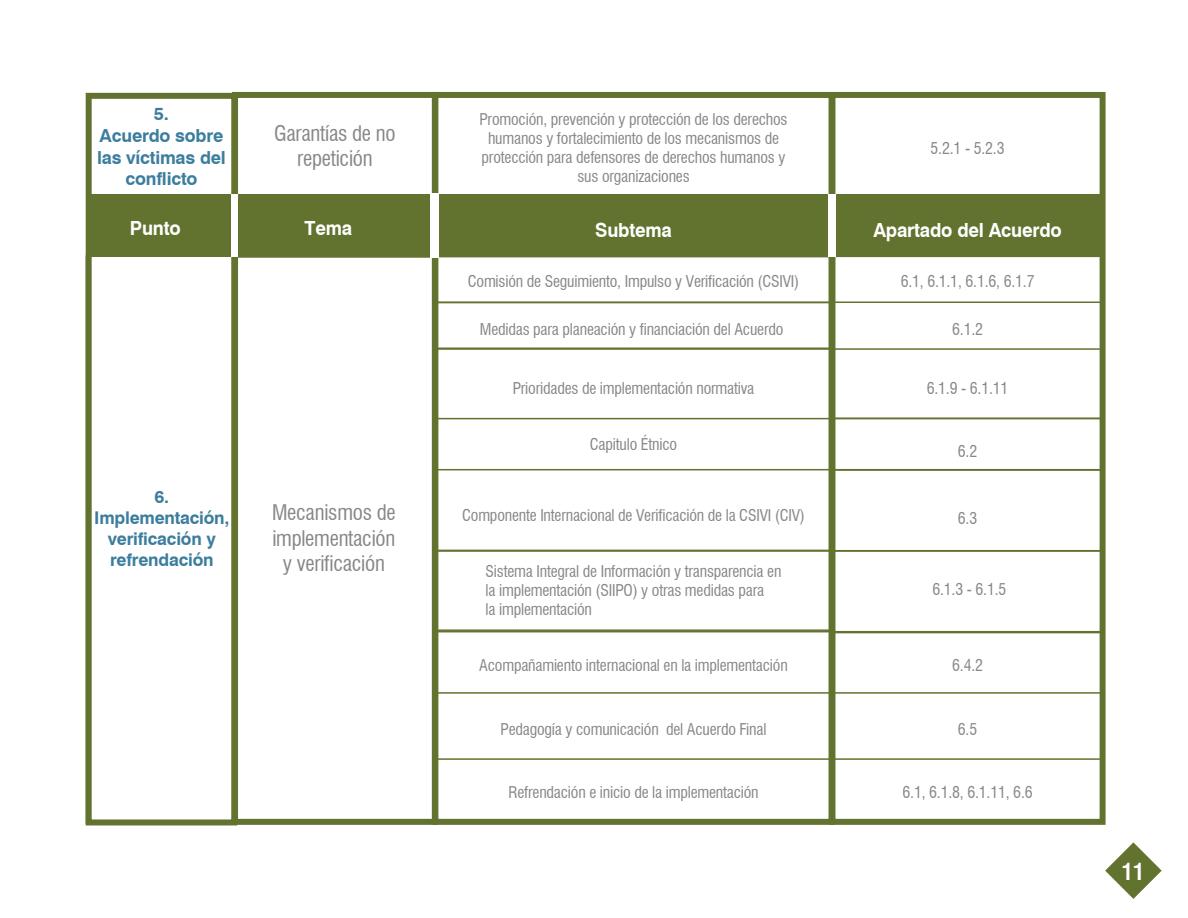
<style>
.page{position:relative;width:1188px;height:918px;background:#fff}
.page>*{position:absolute;margin:0;border:0;box-sizing:border-box;transform-origin:0 0}
.t1{font:700 condensed 22.5px "Swiss 721 BT";color:#fff}
.t2{font:condensed 21px/25.2px "Swiss 721 BT";letter-spacing:-.01em;color:#878786;text-align:center}
.t3{font:700 19.5px "Swiss 721 BT";letter-spacing:-.01em;color:#fff;scale:.95 1}
.t4{font:700 18px/21.6px "Swiss 721 BT";letter-spacing:-.01em;color:#3c7d9e;text-align:center}
.t5{font:700 17.55px/21px "Swiss 721 BT";letter-spacing:-.01em;color:#3c7d9e;text-align:center}
.t6{font:condensed 15.9px/19px "Swiss 721 BT";letter-spacing:-.01em;color:#878786;text-align:center}
</style>
<div class="page">
<svg style="left:1105px;top:842px;width:57px;height:57px"></svg>
<div style="left:86px;top:93px;width:151px;height:732px;border:6px solid #627330"></div>
<div style="left:232px;top:92px;width:206px;height:733px;border:6px solid #627330"></div>
<div style="left:829px;top:92px;width:277px;height:733px;border:6px solid #627330"></div>
<div style="left:434px;top:96px;width:399px;height:101px;border:2px solid #627330"></div>
<div style="left:434px;top:469px;width:399px;height:82px;border:2px solid #627330"></div>
<div style="left:434px;top:348px;width:399px;height:71px;border:2px solid #627330"></div>
<div style="left:434px;top:302px;width:399px;height:48px;border:2px solid #627330"></div>
<div style="left:434px;top:256px;width:399px;height:47px;border:2px solid #627330"></div>
<div style="left:833px;top:94px;width:269px;height:103px;border:2px solid #627330"></div>
<div style="left:833px;top:469px;width:269px;height:82px;border:2px solid #627330"></div>
<div style="left:833px;top:418px;width:269px;height:52px;border:2px solid #627330"></div>
<div style="left:833px;top:348px;width:269px;height:71px;border:2px solid #627330"></div>
<div style="left:833px;top:256px;width:269px;height:47px;border:2px solid #627330"></div>
<div style="left:234px;top:256px;width:200px;height:566px;border:2px solid #627330"></div>
<div style="left:434px;top:550px;width:399px;height:82px;border:2px solid #627330"></div>
<div style="left:833px;top:550px;width:269px;height:82px;border:2px solid #627330"></div>
<div style="left:434px;top:629px;width:399px;height:65px;border:2px solid #627330"></div>
<div style="left:833px;top:632px;width:269px;height:62px;border:2px solid #627330"></div>
<div style="left:434px;top:758px;width:399px;height:64px;border:2px solid #627330"></div>
<div style="left:833px;top:758px;width:269px;height:65px;border:2px solid #627330"></div>
<div style="left:88px;top:94px;width:148px;height:103px;border:2px solid #627330"></div>
<div style="left:234px;top:94px;width:202px;height:103px;border:2px solid #627330"></div>
<div style="left:87px;top:194px;width:1016px;height:62px;background:#627330"></div>
<div style="left:829px;top:194px;width:7px;height:63px;background:#fff"></div>
<div style="left:431px;top:194px;width:8px;height:64px;background:#fff"></div>
<div style="left:86px;top:255px;width:147px;height:569px;border:2px solid #627330"></div>
<div style="left:231px;top:194px;width:7px;height:63px;background:#fff"></div>
<p class="t4" style="left:97px;top:103px;width:130px">5.<br>Acuerdo sobre las víctimas del conflicto</p>
<p class="t6" style="left:479px;top:110px;width:310px">Promoción, prevención y protección de los derechos humanos y fortalecimiento de los mecanismos de protección para defensores de derechos humanos y sus organizaciones</p>
<h2 class="t2" style="left:274px;top:121px;width:123px">Garantías de no repetición</h2>
<p class="t6" style="left:931px;top:138px;width:76px">5.2.1 - 5.2.3</p>
<p class="t3" style="left:130px;top:217px;width:55px">Punto</p>
<p class="t3" style="left:305px;top:217px;width:52px">Tema</p>
<p class="t3" style="left:595px;top:218px;width:82px">Subtema</p>
<p class="t3" style="left:873px;top:218px;width:200px">Apartado del Acuerdo</p>
<p class="t6" style="left:468px;top:271px;width:333px">Comisión de Seguimiento, Impulso y Verificación (CSIVI)</p>
<p class="t6" style="left:901px;top:271px;width:135px">6.1, 6.1.1, 6.1.6, 6.1.7</p>
<p class="t6" style="left:480px;top:320px;width:305px">Medidas para planeación y financiación del Acuerdo</p>
<p class="t6" style="left:952px;top:320px;width:32px">6.1.2</p>
<p class="t5" style="left:94px;top:486px;width:137px">6.<br>Implementación, verificación y refrendación</p>
<h2 class="t2" style="left:272px;top:500px;width:125px">Mecanismos de implementación y verificación</h2>
<p class="t6" style="left:513px;top:378px;width:243px">Prioridades de implementación normativa</p>
<p class="t6" style="left:927px;top:379px;width:83px">6.1.9 - 6.1.11</p>
<p class="t6" style="left:590px;top:435px;width:89px">Capitulo Étnico</p>
<p class="t6" style="left:958px;top:442px;width:21px">6.2</p>
<p class="t6" style="left:462px;top:505px;width:344px">Componente Internacional de Verificación de la CSIVI (CIV)</p>
<p class="t6" style="left:958px;top:509px;width:21px">6.3</p>
<p class="t6" style="left:486px;top:562px;width:297px;text-align:left">Sistema Integral de Información y transparencia en la implementación (SIIPO) y otras medidas para<br>la implementación</p>
<p class="t6" style="left:932px;top:580px;width:76px">6.1.3 - 6.1.5</p>
<p class="t6" style="left:479px;top:655px;width:310px">Acompañamiento internacional en la implementación</p>
<p class="t6" style="left:952px;top:655px;width:32px">6.4.2</p>
<p class="t6" style="left:501px;top:719px;width:267px">Pedagogía y comunicación del Acuerdo Final</p>
<p class="t6" style="left:958px;top:719px;width:21px">6.5</p>
<p class="t6" style="left:508px;top:782px;width:252px">Refrendación e inicio de la implementación</p>
<p class="t6" style="left:903px;top:782px;width:132px">6.1, 6.1.8, 6.1.11, 6.6</p>
<h1 class="t1" style="left:1122px;top:858px;width:24px">11</h1>
</div>
